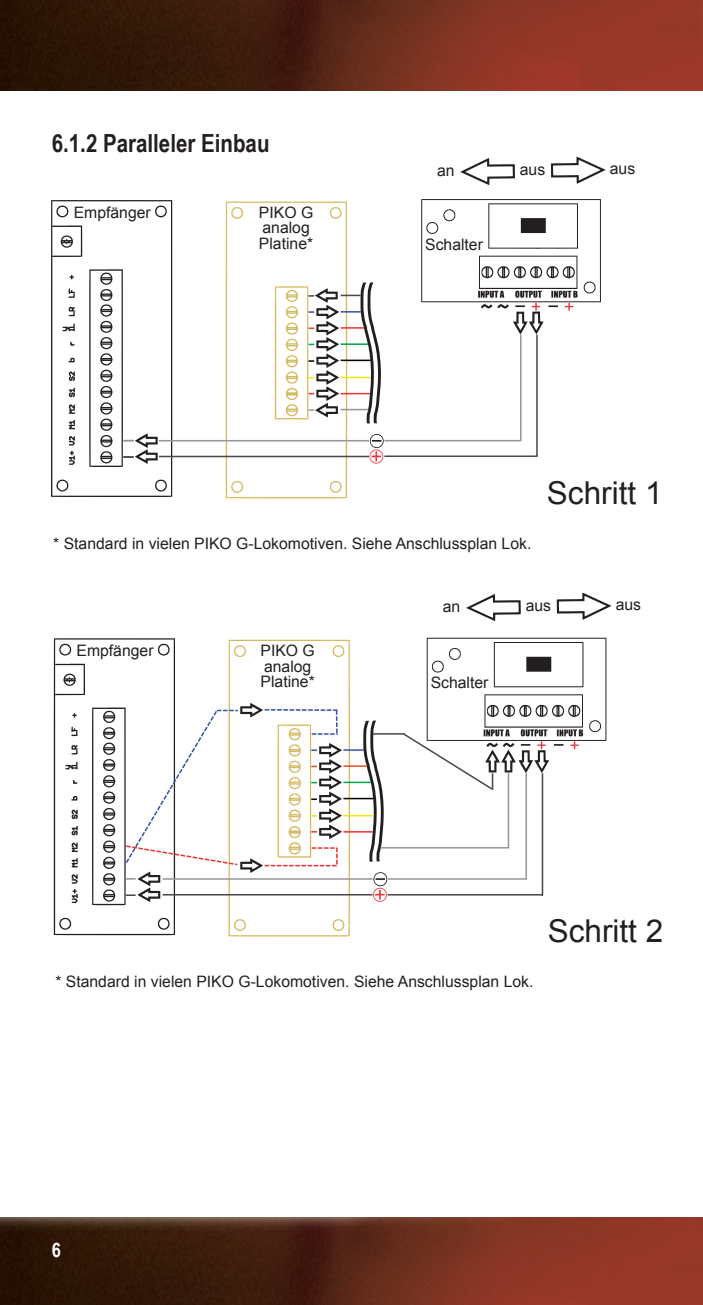
<style>
.page{position:relative;width:703px;height:1305px;background:#fff}
.page>*{position:absolute;margin:0;border:0;box-sizing:border-box;transform-origin:0 0}
.t1{font:31.5px "Arial";color:#231f20}
.t2{font:700 25px "Arial Narrow";color:#231f20}
.t3{font:700 20px "Arial Narrow";color:#fff}
.t4{font:15.75px/15.8px "Arial";color:#231f20}
</style>
<div class="page">
<img style="left:0;top:1218px;width:703px;height:87px">
<img style="left:0;top:0;width:703px;height:91px">
<svg style="left:460px;top:158px;width:55px;height:27px"></svg>
<svg style="left:551px;top:156px;width:55px;height:28px"></svg>
<svg style="left:51px;top:200px;width:121px;height:297px"></svg>
<hr style="left:159px;top:456px;width:210px;height:1px;background:#484a4d">
<hr style="left:159px;top:440px;width:210px;height:1px;background:#93969a">
<svg style="left:226px;top:199px;width:375px;height:299px"></svg>
<svg style="left:466px;top:594px;width:55px;height:27px"></svg>
<svg style="left:557px;top:593px;width:54px;height:27px"></svg>
<svg style="left:54px;top:638px;width:552px;height:298px"></svg>
<svg style="left:0;top:0;width:4px;height:4px"></svg>
<h2 class="t2" style="left:52px;top:124px;width:219px">6.1.2 Paralleler Einbau</h2>
<p class="t4" style="left:74px;top:205px;width:79px">Empfänger</p>
<p class="t4" style="left:259px;top:204px;width:56px">PIKO G analog<br>Platine*</p>
<p class="t4" style="left:437px;top:163px;width:19px">an</p>
<p class="t4" style="left:520px;top:162px;width:27px">aus</p>
<p class="t4" style="left:610px;top:161px;width:27px">aus</p>
<p class="t4" style="left:425px;top:236px;width:59px">Schalter</p>
<h1 class="t1" style="left:547px;top:472px;width:117px">Schritt 1</h1>
<p class="t4" style="left:53px;top:535px;width:480px">* Standard in vielen PIKO G-Lokomotiven. Siehe Anschlussplan Lok.</p>
<p class="t4" style="left:77px;top:643px;width:79px">Empfänger</p>
<p class="t4" style="left:261px;top:643px;width:56px">PIKO G analog<br>Platine*</p>
<p class="t4" style="left:443px;top:599px;width:19px">an</p>
<p class="t4" style="left:526px;top:598px;width:27px">aus</p>
<p class="t4" style="left:431px;top:675px;width:59px">Schalter</p>
<p class="t4" style="left:615px;top:597px;width:27px">aus</p>
<p class="t4" style="left:55px;top:974px;width:480px">* Standard in vielen PIKO G-Lokomotiven. Siehe Anschlussplan Lok.</p>
<h1 class="t1" style="left:548px;top:910px;width:117px">Schritt 2</h1>
<p class="t3" style="left:52px;top:1235px;width:11px">6</p>
</div>
